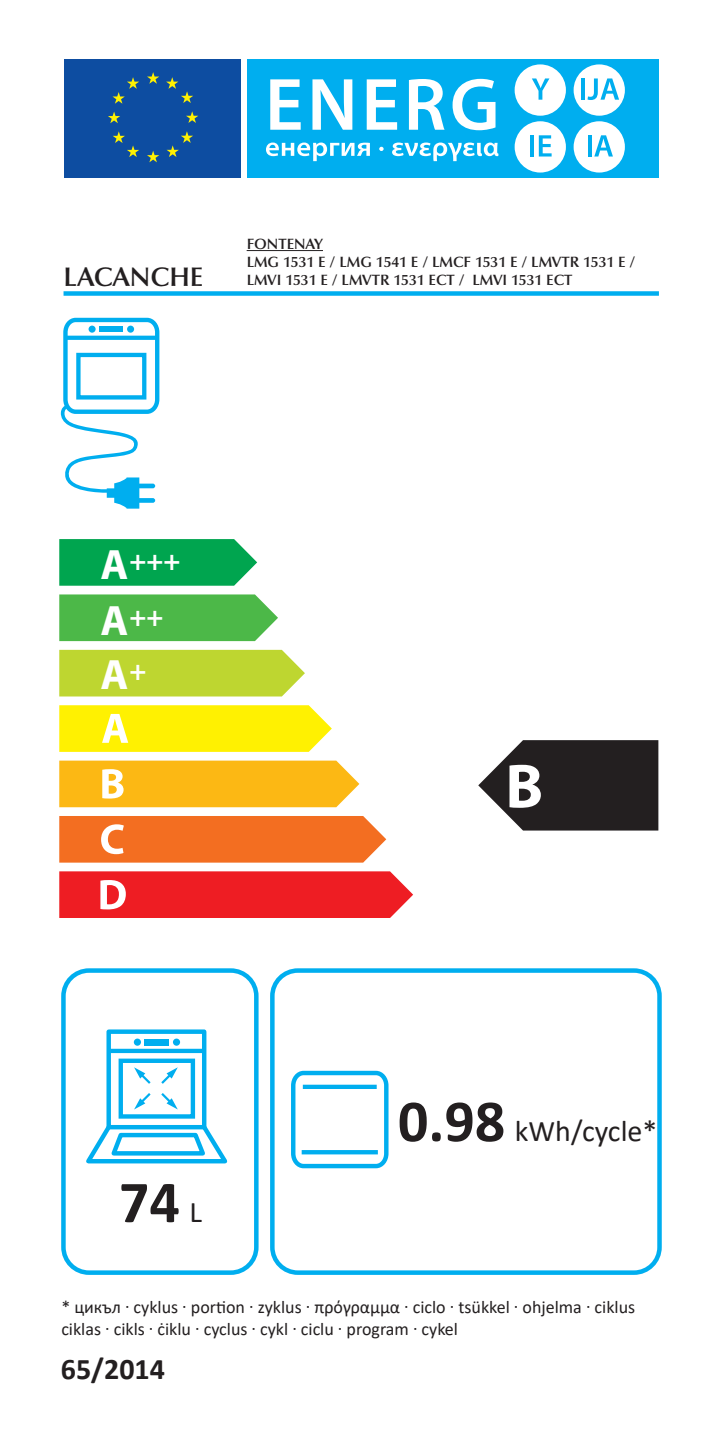
<style>
.page{position:relative;width:723px;height:1446px;background:#fff}
.page>*{position:absolute;margin:0;border:0;box-sizing:border-box;transform-origin:0 0}
.t1{font:700 60px "Calibri";color:#231f20}
.t2{font:700 42.6px "Myriad Pro";color:#fff}
.t3{font:30px "Calibri";color:#231f20}
.t4{font:700 30px "Calibri";color:#231f20}
.t5{font:700 28.5px/56.1px "Myriad Pro";color:#fff}
.t6{font:600 27px "Optima LT Pro";color:#231f20}
.t7{font:18px/21.6px "Calibri";color:#231f20}
.t8{font:600 15px/18px "Optima LT Pro";color:#231f20}
.s1{font-size:42.6px}
.s2{font-weight:400;font-size:30px}
.s3{font-weight:700;font-size:60px}
</style>
<div class="page">
<div style="left:64px;top:59px;width:177px;height:118px;background:#0d4da1"></div>
<div style="left:247px;top:59px;width:412px;height:118px;background:#00aeef"></div>
<svg style="left:166px;top:77px;width:27px;height:26px"></svg>
<svg style="left:147px;top:72px;width:12px;height:12px"></svg>
<svg style="left:112px;top:77px;width:27px;height:27px"></svg>
<svg style="left:108px;top:112px;width:12px;height:11px"></svg>
<svg style="left:113px;top:131px;width:26px;height:26px"></svg>
<svg style="left:147px;top:151px;width:12px;height:11px"></svg>
<svg style="left:167px;top:131px;width:26px;height:26px"></svg>
<svg style="left:186px;top:111px;width:12px;height:12px"></svg>
<svg style="left:270px;top:79px;width:31px;height:51px"></svg>
<svg style="left:312px;top:79px;width:40px;height:51px"></svg>
<svg style="left:367px;top:79px;width:30px;height:51px"></svg>
<svg style="left:409px;top:79px;width:35px;height:51px"></svg>
<svg style="left:452px;top:79px;width:43px;height:51px"></svg>
<svg style="left:266px;top:143px;width:104px;height:18px"></svg>
<svg style="left:379px;top:147px;width:5px;height:4px"></svg>
<svg style="left:392px;top:143px;width:106px;height:18px"></svg>
<div style="left:515px;top:64px;width:51px;height:52px;background:#fff;border-radius:50%"></div>
<svg style="left:532px;top:78px;width:17px;height:22px"></svg>
<div style="left:573px;top:64px;width:52px;height:52px;background:#fff;border-radius:50%"></div>
<div style="left:515px;top:121px;width:51px;height:52px;background:#fff;border-radius:50%"></div>
<hr style="left:530px;top:135px;width:4px;height:21px;background:#00aeef">
<svg style="left:539px;top:135px;width:12px;height:21px"></svg>
<div style="left:573px;top:121px;width:52px;height:52px;background:#fff;border-radius:50%"></div>
<hr style="left:581px;top:78px;width:4px;height:22px;background:#00aeef">
<svg style="left:587px;top:78px;width:32px;height:22px"></svg>
<svg style="left:588px;top:135px;width:3px;height:21px"></svg>
<svg style="left:594px;top:135px;width:19px;height:21px"></svg>
<div style="left:64px;top:291px;width:595px;height:5px;background:#00aeef"></div>
<div style="left:59px;top:650px;width:246px;height:46px;background:#bed630"></div>
<svg style="left:59px;top:594px;width:219px;height:47px;background:#57bc53"></svg>
<svg style="left:59px;top:539px;width:198px;height:47px;background:#10aa5a"></svg>
<svg style="left:59px;top:705px;width:273px;height:47px;background:#fff215"></svg>
<svg style="left:59px;top:760px;width:300px;height:47px;background:#fcbd26"></svg>
<div style="left:59px;top:816px;width:327px;height:46px;background:#f36e21"></div>
<svg style="left:59px;top:871px;width:354px;height:47px;background:#ef2c31"></svg>
<svg style="left:61px;top:318px;width:98px;height:191px"></svg>
<div style="left:61px;top:968px;width:198px;height:307px;border:4px solid #00aeef;border-radius:26px"></div>
<hr style="left:110px;top:1049px;width:94px;height:4px;background:#00aeef">
<div style="left:119px;top:1058px;width:76px;height:60px;border:4px solid #00aeef"></div>
<div style="left:145px;top:1039px;width:24px;height:6px;background:#00aeef"></div>
<div style="left:134px;top:1038px;width:7px;height:8px;background:#00aeef;border-radius:50%"></div>
<div style="left:173px;top:1038px;width:7px;height:8px;background:#00aeef;border-radius:50%"></div>
<svg style="left:134px;top:1067px;width:17px;height:42px"></svg>
<svg style="left:161px;top:1067px;width:17px;height:42px"></svg>
<div style="left:106px;top:1029px;width:100px;height:100px;border:4px solid #00aeef"></div>
<svg style="left:86px;top:1121px;width:142px;height:43px"></svg>
<div style="left:270px;top:968px;width:392px;height:307px;border:4px solid #00aeef;border-radius:26px"></div>
<svg style="left:291px;top:1071px;width:97px;height:97px"></svg>
<div style="left:303px;top:1084px;width:74px;height:5px;background:#00aeef"></div>
<svg style="left:302px;top:1150px;width:76px;height:4px"></svg>
<svg style="left:478px;top:740px;width:180px;height:90px"></svg>
<hr style="left:247px;top:250px;width:76px;height:1px;background:#231f20">
<h3 class="t6" style="left:64px;top:260px;width:141px">LACANCHE</h3>
<p class="t8" style="left:247px;top:235px;width:390px">FONTENAY<br>LMG 1531 E / LMG 1541 E / LMCF 1531 E / LMVTR 1531 E /<br>LMVI 1531 E / LMVTR 1531 ECT / LMVI 1531 ECT</p>
<h3 class="t5" style="left:100px;top:531px;width:81px"><span class="s1">A</span>+++<br><span class="s1">A</span>++</h3>
<h2 class="t2" style="left:100px;top:647px;width:47px">A<sup>+</sup></h2>
<h1 class="t1" style="left:119px;top:1160px;width:85px">74 <span class="s2">L</span></h1>
<h3 class="t3" style="left:398px;top:1110px;width:261px"><span class="s3">0.98</span> kWh/cycle*</h3>
<p class="t7" style="left:61px;top:1296px;width:575px">* цикъл · cyklus · portion · zyklus · πρόγραμμα · ciclo · tsükkel · ohjelma · ciklus ciklas · cikls · ċiklu · cyclus · cykl · ciclu · program · cykel</p>
<h3 class="t4" style="left:61px;top:1347px;width:106px">65/2014</h3>
</div>
